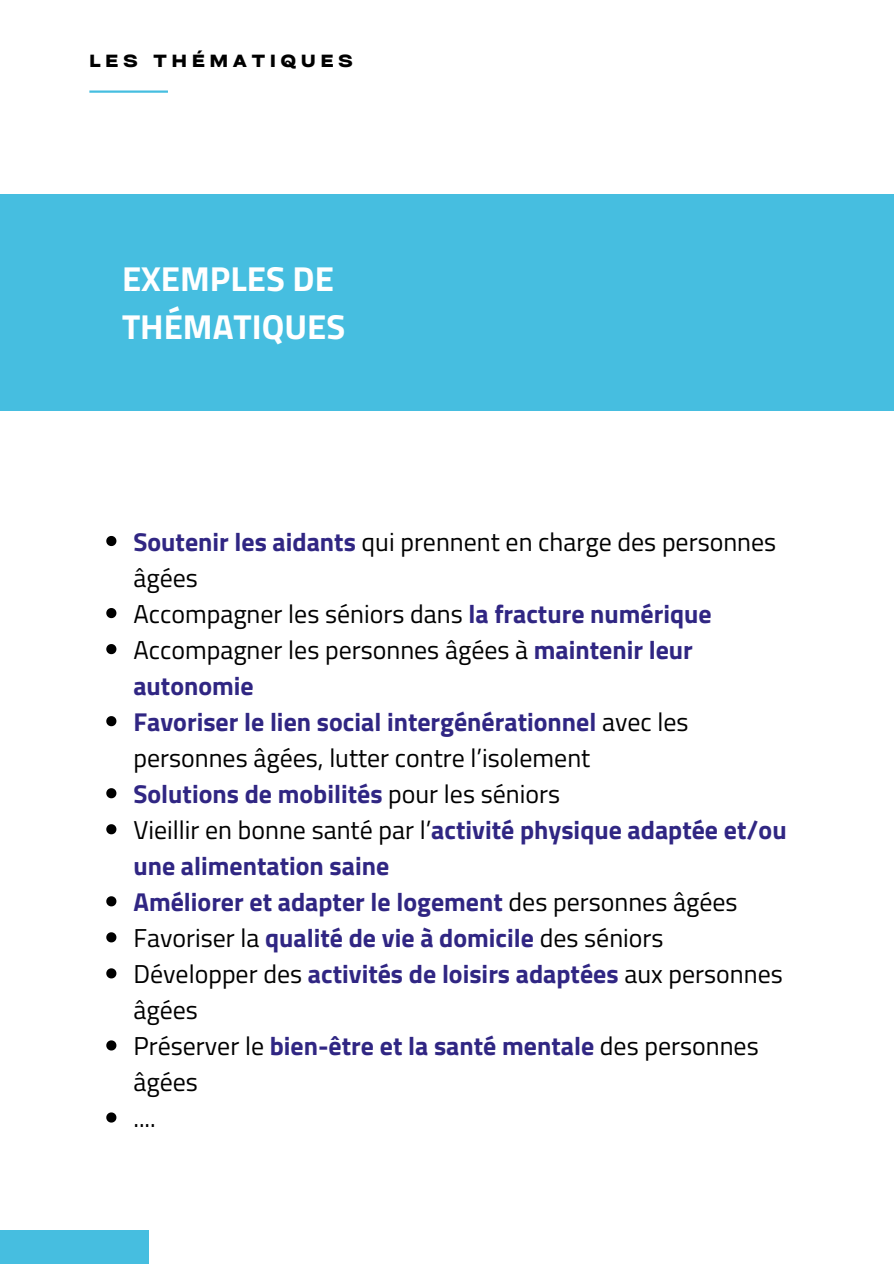
<style>
.page{position:relative;width:894px;height:1264px;background:#fff}
.page>*{position:absolute;margin:0;border:0;box-sizing:border-box;transform-origin:0 0}
.t1{font:700 34.65px/48.4px "Titillium Web";color:#fff}
.t2{font:25.8px/36px "Titillium Web";color:#000}
.t3{font:700 25.8px/36px "Titillium Web";color:#302683}
.t4{font:700 expanded 16.8px "Cy Grotesk";letter-spacing:.3em;color:#000}
.s1{font-weight:700;color:#302683}
.s2{font-weight:400;color:#000}
</style>
<div class="page">
<div style="left:0;top:1230px;width:149px;height:33px;background:#46bee0"></div>
<hr style="left:89px;top:90px;width:79px;height:3px;background:#46bee0">
<div style="left:0;top:194px;width:893px;height:216px;background:#46bee0"></div>
<svg style="left:106px;top:536px;width:10px;height:10px"></svg>
<svg style="left:106px;top:608px;width:10px;height:10px"></svg>
<svg style="left:106px;top:644px;width:10px;height:10px"></svg>
<svg style="left:106px;top:716px;width:10px;height:10px"></svg>
<svg style="left:106px;top:788px;width:10px;height:10px"></svg>
<svg style="left:106px;top:824px;width:10px;height:10px"></svg>
<svg style="left:106px;top:896px;width:10px;height:10px"></svg>
<svg style="left:106px;top:932px;width:10px;height:10px"></svg>
<svg style="left:106px;top:968px;width:10px;height:10px"></svg>
<svg style="left:106px;top:1040px;width:10px;height:10px"></svg>
<svg style="left:106px;top:1112px;width:10px;height:10px"></svg>
<p class="t4" style="left:89px;top:50px;width:265px">LES THÉMATIQUES</p>
<p class="t1" style="left:122px;top:254px;width:225px">EXEMPLES DE<br>THÉMATIQUES</p>
<h1 class="t2" style="left:133px;top:523px;width:644px"><span class="s1">Soutenir les aidants</span> qui prennent en charge des personnes âgées</h1>
<p class="t2" style="left:133px;top:595px;width:579px">Accompagner les séniors dans <span class="s1">la fracture numérique</span></p>
<p class="t2" style="left:133px;top:631px;width:561px">Accompagner les personnes âgées à <span class="s1">maintenir leur autonomie</span></p>
<p class="t2" style="left:133px;top:703px;width:556px"><span class="s1">Favoriser le lien social intergénérationnel</span> avec les personnes âgées, lutter contre l’isolement</p>
<p class="t3" style="left:133px;top:775px;width:428px">Solutions de mobilités <span class="s2">pour les séniors</span></p>
<p class="t3" style="left:133px;top:811px;width:654px"><span class="s2">Vieillir en bonne santé par l’</span>activité physique adaptée et/ou une alimentation saine</p>
<p class="t3" style="left:133px;top:883px;width:605px">Améliorer et adapter le logement <span class="s2">des personnes âgées</span></p>
<p class="t2" style="left:133px;top:919px;width:531px">Favoriser la <span class="s1">qualité de vie à domicile</span> des séniors</p>
<p class="t2" style="left:133px;top:955px;width:650px">Développer des <span class="s1">activités de loisirs adaptées</span> aux personnes âgées</p>
<p class="t2" style="left:133px;top:1027px;width:626px">Préserver le <span class="s1">bien-être et la santé mentale</span> des personnes âgées</p>
<p class="t2" style="left:133px;top:1099px;width:24px">....</p>
</div>
